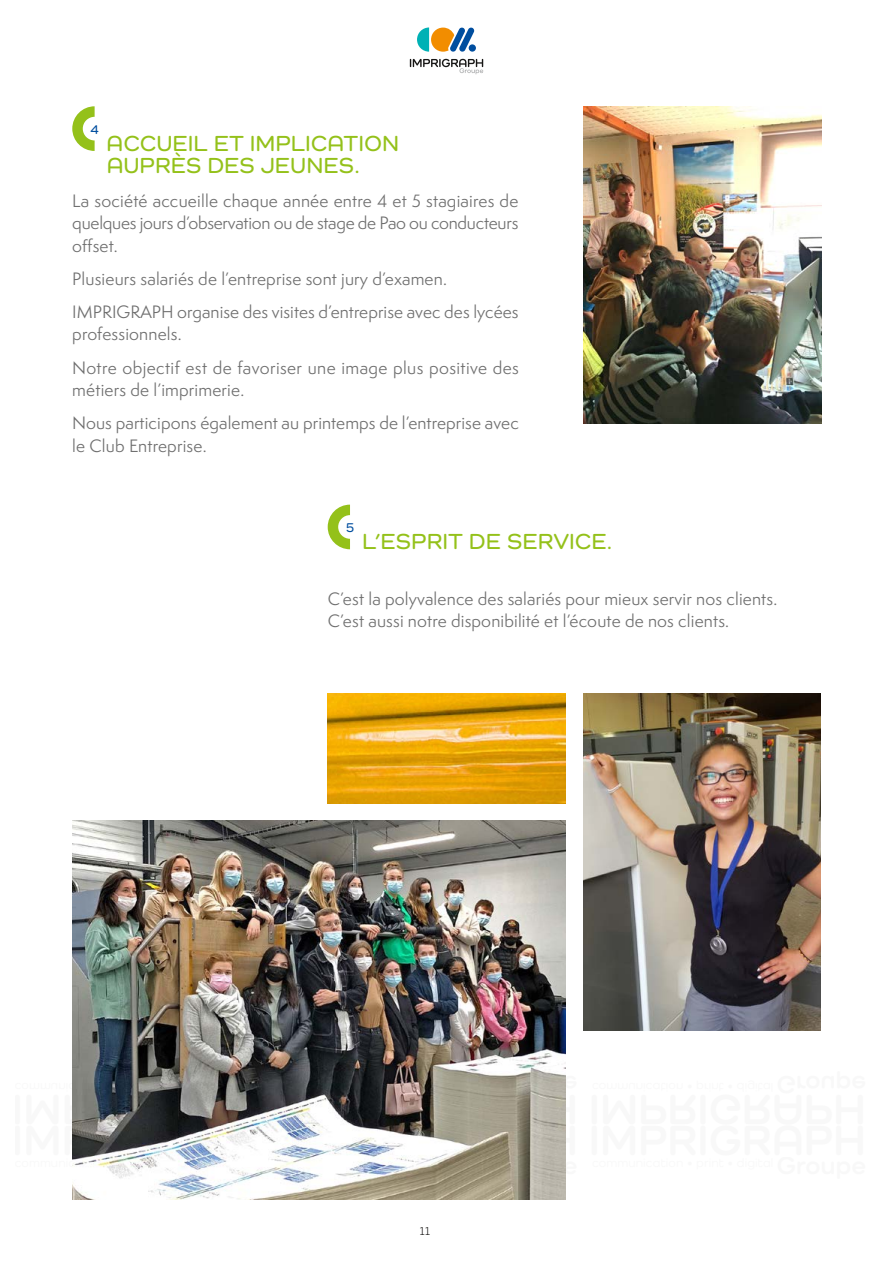
<style>
.page{position:relative;width:893px;height:1263px;background:#fff}
.page>*{position:absolute;margin:0;border:0;box-sizing:border-box;transform-origin:0 0}
.t1{font:600 22.5px/22.5px "Como";letter-spacing:.03em;color:#94c11a}
.t2{font:16.5px/22.5px "Semplicita Pro";letter-spacing:.01em;color:#6e6e6e}
.t3{font:600 13.5px "Como";color:#004e9f}
.t4{font:300 10.5px "Soho Gothic Std";color:#181716}
</style>
<div class="page">
<svg style="left:417px;top:27px;width:58px;height:25px"></svg>
<svg style="left:410px;top:59px;width:73px;height:15px"></svg>
<img style="left:583px;top:693px;width:238px;height:337px">
<svg style="left:72px;top:106px;width:23px;height:45px"></svg>
<div style="left:83px;top:117px;width:23px;height:23px;background:#fff;border-radius:50%"></div>
<svg style="left:328px;top:505px;width:22px;height:44px"></svg>
<div style="left:338px;top:515px;width:24px;height:24px;background:#fff;border-radius:50%"></div>
<img style="left:72px;top:821px;width:493px;height:378px">
<img style="left:583px;top:106px;width:238px;height:318px">
<img style="left:328px;top:693px;width:237px;height:111px">
<p class="t3" style="left:90px;top:121px;width:10px">4</p>
<h1 class="t1" style="left:107px;top:132px;width:294px">ACCUEIL ET IMPLICATION<br>AUPRÈS DES JEUNES.</h1>
<p class="t2" style="left:72px;top:189px;width:448px;text-align:justify">La société accueille chaque année entre 4 et 5 stagiaires de quelques jours d’observation ou de stage de Pao ou conducteurs offset.</p>
<p class="t2" style="left:72px;top:262px;width:448px;line-height:33.2px">Plusieurs salariés de l’entreprise sont jury d’examen.<br>IMPRIGRAPH organise des visites d’entreprise avec des lycées</p>
<p class="t2" style="left:72px;top:317px;width:448px;line-height:33.2px">professionnels.<br>Notre objectif est de favoriser une image plus positive des</p>
<p class="t2" style="left:72px;top:373px;width:448px;line-height:33.2px">métiers de l’imprimerie.<br>Nous participons également au printemps de l’entreprise avec</p>
<p class="t2" style="left:72px;top:434px;width:136px">le Club Entreprise.</p>
<p class="t3" style="left:346px;top:519px;width:10px">5</p>
<h1 class="t1" style="left:362px;top:530px;width:251px">L’ESPRIT DE SERVICE.</h1>
<p class="t2" style="left:328px;top:587px;width:451px">C’est la polyvalence des salariés pour mieux servir nos clients.<br>C’est aussi notre disponibilité et l’écoute de nos clients.</p>
<p class="t4" style="left:420px;top:1225px;width:12px">11</p>
</div>
